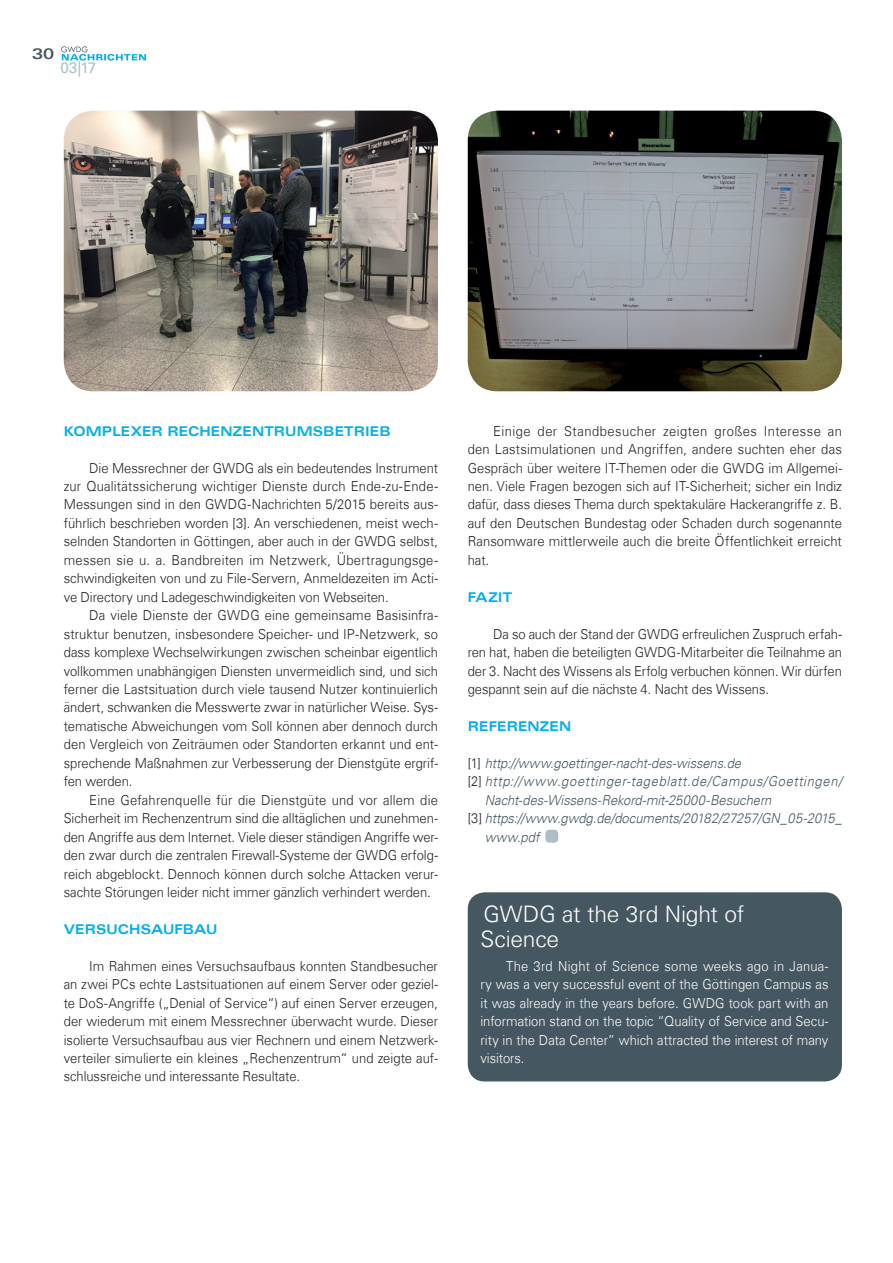
<style>
.page{position:relative;width:893px;height:1263px;background:#fff}
.page>*{position:absolute;margin:0;border:0;box-sizing:border-box;transform-origin:0 0}
.t1{font:300 22.8px/24.9px "Univers Com 45";letter-spacing:-.005em;color:#fff}
.t2{font:15.3px "Univers Com 55 Roman";color:#adbec7}
.t3{font:15px "Univers Com 63 Bold Ext";color:#455760}
.t4{font:300 13.8px/18.5px "Univers Com 45";letter-spacing:-.005em;color:#231f20;text-align:justify;scale:.94 1}
.t5{font:300 13.8px/18.5px "Univers Com 45";letter-spacing:-.005em;color:#fff;text-align:justify;scale:.94 1}
.t6{font:italic 300 13.8px "Univers Com 45";color:#455760;scale:.94 1}
.t7{font:italic 300 13.8px "Univers Com 45";letter-spacing:.05em;color:#455760;scale:.94 1}
.t8{font:13.5px "Univers Com 63 Bold Ext";letter-spacing:.01em;color:#00aeef;scale:.94 1}
.s1{font-style:normal;color:#231f20}
</style>
<div class="page">
<hr style="left:892px;top:0;width:1px;height:1263px;background:#455760">
<svg style="left:892px;top:0;width:1px;height:1071px"></svg>
<svg style="left:61px;top:46px;width:85px;height:15px"></svg>
<img style="left:64px;top:111px;width:374px;height:280px">
<img style="left:468px;top:111px;width:374px;height:280px">
<div style="left:468px;top:892px;width:374px;height:189px;background:#455760;border-radius:17px"></div>
<div style="left:545px;top:830px;width:13px;height:13px;background:#adbec7;border-radius:4px"></div>
<p class="t3" style="left:32px;top:45px;width:24px">30</p>
<p class="t2" style="left:61px;top:58px;width:37px">03|17</p>
<p class="t8" style="left:64px;top:423px;width:349px">KOMPLEXER RECHENZENTRUMSBETRIEB</p>
<p class="t4" style="left:64px;top:458px;width:400px;text-indent:26px">Die Messrechner der GWDG als ein bedeutendes Instrument zur Qualitätssicherung wichtiger Dienste durch Ende-zu-Ende-Messungen sind in den GWDG-Nachrichten 5/2015 bereits aus&shy;führlich beschrieben worden [3]. An verschiedenen, meist wech&shy;selnden Standorten in Göttingen, aber auch in der GWDG selbst, messen sie u. a. Bandbreiten im Netzwerk, Übertragungsge&shy;schwindigkeiten von und zu File-Servern, Anmeldezeiten im Acti&shy;ve Directory und Ladegeschwindigkeiten von Webseiten.</p>
<p class="t4" style="left:64px;top:606px;width:400px;text-indent:26px">Da viele Dienste der GWDG eine gemeinsame Basisinfra&shy;struktur benutzen, insbesondere Speicher- und IP-Netzwerk, so dass komplexe Wechselwirkungen zwischen scheinbar eigentlich vollkommen unabhängigen Diensten unvermeidlich sind, und sich ferner die Lastsituation durch viele tausend Nutzer kontinuierlich ändert, schwanken die Messwerte zwar in natürlicher Weise. Sys&shy;tematische Abweichungen vom Soll können aber dennoch durch den Vergleich von Zeiträumen oder Standorten erkannt und ent&shy;sprechende Maßnahmen zur Verbesserung der Dienstgüte ergrif&shy;fen werden.</p>
<p class="t4" style="left:64px;top:790px;width:400px;text-indent:26px">Eine Gefahrenquelle für die Dienstgüte und vor allem die Sicherheit im Rechenzentrum sind die alltäglichen und zunehmen&shy;den Angriffe aus dem Internet. Viele dieser ständigen Angriffe wer&shy;den zwar durch die zentralen Firewall-Systeme der GWDG erfolg&shy;reich abgeblockt. Dennoch können durch solche Attacken verur&shy;sachte Störungen leider nicht immer gänzlich verhindert werden.</p>
<p class="t8" style="left:64px;top:921px;width:165px">VERSUCHSAUFBAU</p>
<p class="t4" style="left:64px;top:957px;width:400px;text-indent:26px">Im Rahmen eines Versuchsaufbaus konnten Standbesucher an zwei PCs echte Lastsituationen auf einem Server oder geziel&shy;te DoS-Angriffe („Denial of Service“) auf einen Server erzeugen, der wiederum mit einem Messrechner überwacht wurde. Dieser isolierte Versuchsaufbau aus vier Rechnern und einem Netzwerk&shy;verteiler simulierte ein kleines „Rechenzentrum“ und zeigte auf&shy;schlussreiche und interessante Resultate.</p>
<p class="t4" style="left:468px;top:421px;width:400px;text-indent:26px">Einige der Standbesucher zeigten großes Interesse an den Lastsimulationen und Angriffen, andere suchten eher das Gespräch über weitere IT-Themen oder die GWDG im Allgemei&shy;nen. Viele Fragen bezogen sich auf IT-Sicherheit; sicher ein Indiz dafür, dass dieses Thema durch spektakuläre Hackerangriffe z. B. auf den Deutschen Bundestag oder Schaden durch sogenannte Ransomware mittlerweile auch die breite Öffentlichkeit erreicht hat.</p>
<p class="t8" style="left:468px;top:589px;width:49px">FAZIT</p>
<p class="t4" style="left:468px;top:624px;width:400px;text-indent:26px">Da so auch der Stand der GWDG erfreulichen Zuspruch erfah&shy;ren hat, haben die beteiligten GWDG-Mitarbeiter die Teilnahme an der 3. Nacht des Wissens als Erfolg verbuchen können. Wir dürfen gespannt sein auf die nächste 4. Nacht des Wissens.</p>
<p class="t8" style="left:468px;top:718px;width:112px">REFERENZEN</p>
<p class="t6" style="left:468px;top:754px;width:292px"><span class="s1">[1]</span> http://www.goettinger-nacht-des-wissens.de</p>
<p class="t7" style="left:468px;top:773px;width:400px"><span class="s1">[2]</span> http://www.goettinger-tageblatt.de/Campus/Goettingen/</p>
<p class="t6" style="left:485px;top:791px;width:306px">Nacht-des-Wissens-Rekord-mit-25000-Besuchern</p>
<p class="t6" style="left:468px;top:810px;width:400px"><span class="s1">[3]</span> https://www.gwdg.de/documents/20182/27257/GN_05-2015_</p>
<p class="t6" style="left:485px;top:828px;width:60px">www.pdf</p>
<h1 class="t1" style="left:480px;top:901px;width:265px">GWDG at the 3rd Night of<br>Science</h1>
<p class="t5" style="left:480px;top:957px;width:372px;text-indent:26px">The 3rd Night of Science some weeks ago in Janua&shy;ry was a very successful event of the Göttingen Campus as it was already in the years before. GWDG took part with an information stand on the topic “Quality of Service and Secu&shy;rity in the Data Center” which attracted the interest of many visitors.</p>
</div>
